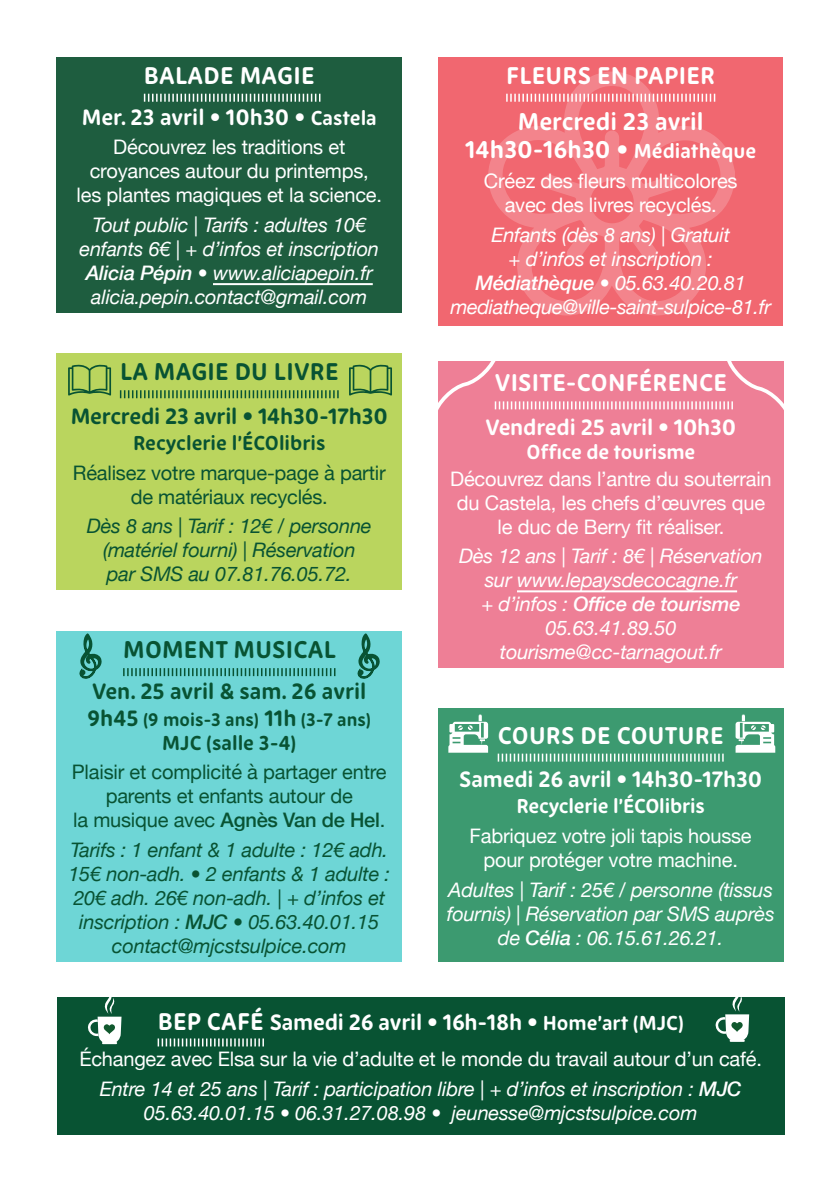
<style>
.page{position:relative;width:840px;height:1191px;background:#fff}
.page>*{position:absolute;margin:0;border:0;box-sizing:border-box;transform-origin:0 0}
.t1{font:700 24px/28.8px "New Zen";letter-spacing:.01em;color:#fff;text-align:center}
.t2{font:700 24px "New Zen";letter-spacing:.01em;color:#085333}
.t3{font:700 22px "New Zen";letter-spacing:-.01em;color:#fff}
.t4{font:700 22px "New Zen";letter-spacing:-.01em;color:#085333}
.t5{font:italic 20px/24px "Helvetica Neue";letter-spacing:-.01em;color:#fff;text-align:center}
.t6{font:20px/24px "Helvetica Neue";letter-spacing:-.01em;color:#fff;text-align:center}
.t7{font:italic 20px/24px "Helvetica Neue";letter-spacing:-.01em;color:#085333;text-align:center}
.t8{font:20px/24px "Helvetica Neue";letter-spacing:-.01em;color:#085333;text-align:center}
.t9{font:700 20px "New Zen";letter-spacing:-.01em;color:#fff}
.t10{font:700 20px "New Zen";color:#085333}
.t11{font:700 18px "New Zen";color:#085333}
.s1{font-size:20px}
.s2{font-weight:500}
.s3{font-size:22px}
.s4{font-size:24px}
</style>
<div class="page">
<div style="left:57px;top:353px;width:344px;height:237px;background:#bad55e"></div>
<svg style="left:120px;top:390px;width:218px;height:8px"></svg>
<div style="left:438px;top:361px;width:345px;height:307px;background:#ee7f96"></div>
<hr style="left:516px;top:590px;width:220px;height:2px;background:#fff">
<div style="left:57px;top:57px;width:344px;height:256px;background:#1e5d3f"></div>
<svg style="left:144px;top:94px;width:176px;height:8px"></svg>
<hr style="left:213px;top:283px;width:159px;height:2px;background:#fff">
<div style="left:57px;top:631px;width:344px;height:330px;background:#6ed6d6"></div>
<svg style="left:123px;top:668px;width:212px;height:8px"></svg>
<div style="left:438px;top:708px;width:344px;height:254px;background:#3c9a70"></div>
<svg style="left:497px;top:753px;width:226px;height:8px"></svg>
<div style="left:57px;top:997px;width:727px;height:137px;background:#085333"></div>
<svg style="left:157px;top:1038px;width:107px;height:8px"></svg>
<svg style="left:735px;top:714px;width:39px;height:38px"></svg>
<svg style="left:448px;top:714px;width:40px;height:38px"></svg>
<div style="left:438px;top:57px;width:344px;height:268px;background:#f16770"></div>
<svg style="left:438px;top:361px;width:346px;height:63px"></svg>
<svg style="left:488px;top:72px;width:246px;height:244px"></svg>
<svg style="left:79px;top:633px;width:23px;height:46px"></svg>
<svg style="left:357px;top:633px;width:23px;height:46px"></svg>
<svg style="left:68px;top:364px;width:43px;height:32px"></svg>
<svg style="left:349px;top:364px;width:43px;height:32px"></svg>
<svg style="left:88px;top:997px;width:33px;height:47px"></svg>
<svg style="left:715px;top:997px;width:33px;height:44px"></svg>
<svg style="left:506px;top:94px;width:209px;height:8px"></svg>
<p class="t1" style="left:144px;top:61px;width:172px">BALADE MAGIE</p>
<p class="t3" style="left:82px;top:103px;width:296px">Mer. 23 avril • 10h30 • <span class="s1">Castela</span></p>
<p class="t6" style="left:76px;top:136px;width:307px">Découvrez les traditions et croyances autour du printemps, les plantes magiques et la science.</p>
<p class="t5" style="left:79px;top:214px;width:301px">Tout public | Tarifs : adultes 10€ enfants 6€ | + d’infos et inscription <span class="s2">Alicia Pépin</span> • www.aliciapepin.fr alicia.pepin.contact@gmail.com</p>
<p class="t2" style="left:120px;top:357px;width:220px">LA MAGIE DU LIVRE</p>
<p class="t4" style="left:71px;top:402px;width:318px">Mercredi 23 avril • 14h30-17h30</p>
<p class="t10" style="left:133px;top:431px;width:194px">Recyclerie l’ÉCOlibris</p>
<p class="t8" style="left:73px;top:462px;width:314px">Réalisez votre marque-page à partir de matériaux recyclés.</p>
<p class="t7" style="left:87px;top:515px;width:286px">Dès 8 ans | Tarif : 12€ / personne (matériel fourni) | Réservation par SMS au 07.81.76.05.72.</p>
<p class="t2" style="left:123px;top:635px;width:214px">MOMENT MUSICAL</p>
<p class="t4" style="left:92px;top:678px;width:275px">Ven. 25 avril &amp; sam. 26 avril</p>
<p class="t11" style="left:87px;top:708px;width:285px"><span class="s3">9h45</span> (9 mois-3 ans) <span class="s3">11h</span> (3-7 ans)</p>
<p class="t10" style="left:162px;top:730px;width:136px">MJC (salle 3-4)</p>
<p class="t8" style="left:72px;top:761px;width:316px">Plaisir et complicité à partager entre parents et enfants autour de<br>la musique avec <span class="s2">Agnès Van de Hel</span>.</p>
<p class="t7" style="left:68px;top:839px;width:323px">Tarifs : 1 enfant &amp; 1 adulte : 12€ adh.<br>15€ non-adh. • 2 enfants &amp; 1 adulte :<br>20€ adh. 26€ non-adh. | + d’infos et inscription : <span class="s2">MJC</span> • 05.63.40.01.15 contact@mjcstsulpice.com</p>
<p class="t1" style="left:506px;top:61px;width:210px">FLEURS EN PAPIER</p>
<p class="t1" style="left:465px;top:107px;width:292px">Mercredi 23 avril<br>14h30-16h30 • <span class="s1">Médiathèque</span></p>
<p class="t6" style="left:483px;top:170px;width:255px">Créez des fleurs multicolores avec des livres recyclés.</p>
<p class="t5" style="left:450px;top:224px;width:322px">Enfants (dès 8 ans) | Gratuit<br>+ d’infos et inscription :<br><span class="s2">Médiathèque</span> • 05.63.40.20.81 mediatheque@ville-saint-sulpice-81.fr</p>
<p class="t1" style="left:494px;top:369px;width:233px">VISITE-CONFÉRENCE</p>
<p class="t3" style="left:485px;top:413px;width:252px">Vendredi 25 avril • 10h30</p>
<p class="t9" style="left:526px;top:439px;width:170px">Office de tourisme</p>
<p class="t6" style="left:450px;top:468px;width:323px">Découvrez dans l’antre du souterrain du Castela, les chefs d’œuvres que le duc de Berry fit réaliser.</p>
<p class="t5" style="left:459px;top:545px;width:305px">Dès 12 ans | Tarif : 8€ | Réservation sur www.lepaysdecocagne.fr<br>+ d’infos : <span class="s2">Office de tourisme<br></span>05.63.41.89.50 tourisme@cc-tarnagout.fr</p>
<p class="t1" style="left:497px;top:721px;width:227px">COURS DE COUTURE</p>
<p class="t3" style="left:459px;top:766px;width:304px">Samedi 26 avril • 14h30-17h30</p>
<p class="t9" style="left:516px;top:794px;width:190px">Recyclerie l’ÉCOlibris</p>
<p class="t6" style="left:469px;top:825px;width:283px">Fabriquez votre joli tapis housse pour protéger votre machine.</p>
<p class="t5" style="left:446px;top:879px;width:329px">Adultes | Tarif : 25€ / personne (tissus fournis) | Réservation par SMS auprès de <span class="s2">Célia</span> : 06.15.61.26.21.</p>
<p class="t3" style="left:158px;top:1009px;width:527px"><span class="s4">BEP CAFÉ</span> Samedi 26 avril • 16h-18h • <span class="s1">Home’art (MJC)</span></p>
<p class="t6" style="left:79px;top:1047px;width:683px">Échangez avec Elsa sur la vie d’adulte et le monde du travail autour d’un café.</p>
<p class="t5" style="left:100px;top:1077px;width:643px">Entre 14 et 25 ans | Tarif : participation libre | + d’infos et inscription : <span class="s2">MJC<br></span>05.63.40.01.15 • 06.31.27.08.98 • jeunesse@mjcstsulpice.com</p>
</div>
